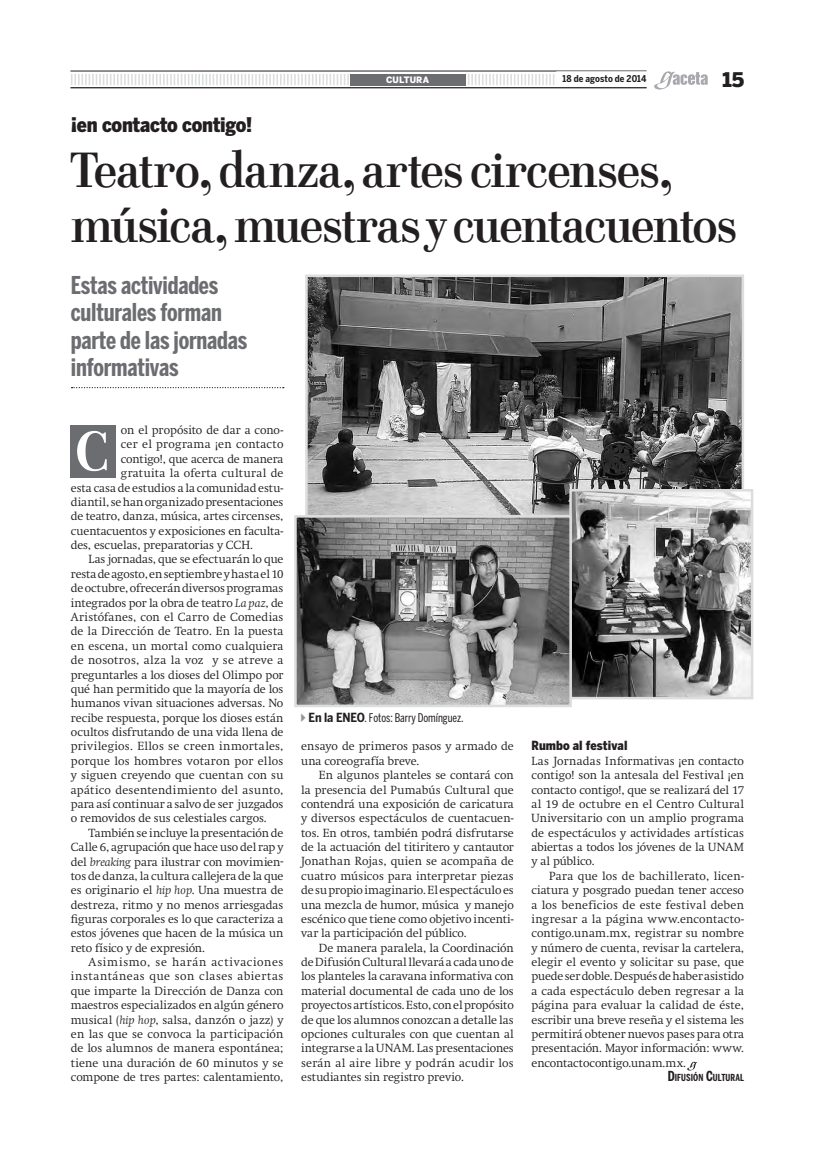
<style>
.page{position:relative;width:815px;height:1152px;background:#fff}
.page>*{position:absolute;margin:0;border:0;box-sizing:border-box;transform-origin:0 0}
.t1{font:700 56.38px "Cellini TF";color:#fff}
.t2{font:700 50px/55px "Cellini TF";letter-spacing:-.02em;color:#231f20;scale:.95 1}
.t3{font:700 extra-condensed 24.38px/27.5px "Benton Sans";letter-spacing:-.01em;color:#6c6d70}
.t4{font:900 condensed 20px "Benton Sans";letter-spacing:-.015em;color:#231f20}
.t5{font:900 20px "Benton Sans";color:#231f20}
.t6{font:900 condensed 12.5px "Benton Sans";letter-spacing:.005em;color:#231f20}
.t7{font:extra-condensed 11.88px "Benton Sans";letter-spacing:-.005em;color:#231f20}
.t8{font:300 11.62px/14.4px "Swift";letter-spacing:.005em;color:#231f20;text-align:justify}
.t9{font:300 11.62px "Swift";letter-spacing:.025em;color:#231f20}
.t10{font:300 11.62px "Swift";letter-spacing:.05em;color:#231f20}
.t11{font:300 11.62px "Swift";letter-spacing:.055em;color:#231f20}
.t12{font:300 11.62px "Swift";letter-spacing:.04em;color:#231f20}
.t13{font:700 extra-condensed 9.62px "Benton Sans";letter-spacing:.01em;color:#231f20}
.t14{font:700 condensed 9.38px "Benton Sans";letter-spacing:.01em;color:#231f20}
.t15{font:900 8.75px "Benton Sans";letter-spacing:.015em;color:#fff}
.s1{font-style:italic}
.s2{font-weight:700;font-stretch:condensed;font-size:12.5px}
.s3{font-size:13.75px}
</style>
<div class="page">
<svg style="left:71px;top:74px;width:484px;height:11px"></svg>
<hr style="left:70px;top:71px;width:577px;height:1px;background:#231f20">
<hr style="left:70px;top:87px;width:577px;height:1px;background:#231f20">
<div style="left:350px;top:74px;width:115px;height:11px;background:#6c6d70"></div>
<svg style="left:654px;top:71px;width:54px;height:19px"></svg>
<div style="left:556px;top:71px;width:97px;height:15px;background:#fff"></div>
<div style="left:71px;top:425px;width:45px;height:52px;background:#6c6d70"></div>
<svg style="left:72px;top:387px;width:212px;height:1px"></svg>
<img style="left:308px;top:277px;width:433px;height:238px">
<div style="left:305px;top:274px;width:439px;height:244px;border:2px solid #dcdddf"></div>
<img style="left:572px;top:492px;width:178px;height:204px">
<div style="left:569px;top:489px;width:184px;height:210px;border:2px solid #dcdddf"></div>
<img style="left:297px;top:518px;width:272px;height:186px">
<div style="left:294px;top:515px;width:278px;height:192px;border:2px solid #dcdddf"></div>
<svg style="left:687px;top:1061px;width:10px;height:9px"></svg>
<p class="t15" style="left:386px;top:74px;width:44px">CULTURA</p>
<p class="t14" style="left:562px;top:73px;width:86px">18 de agosto de 2014</p>
<h3 class="t5" style="left:722px;top:68px;width:23px">15</h3>
<h3 class="t4" style="left:71px;top:113px;width:183px">¡en contacto contigo!</h3>
<h2 class="t2" style="left:71px;top:142px;width:703px">Teatro, danza, artes circenses, música, muestras y cuentacuentos</h2>
<h3 class="t3" style="left:71px;top:271px;width:178px">Estas actividades culturales forman parte de las jornadas informativas</h3>
<h1 class="t1" style="left:74px;top:418px;width:37px">C</h1>
<p class="t8" style="left:121px;top:423px;width:164px">on el propósito de dar a cono-</p>
<p class="t9" style="left:121px;top:437px;width:164px">cer el programa ¡en contacto</p>
<p class="t8" style="left:121px;top:451px;width:164px">contigo!, que acerca de manera</p>
<p class="t12" style="left:121px;top:466px;width:164px">gratuita la oferta cultural de</p>
<p class="t8" style="left:71px;top:480px;width:214px">esta casa de estudios a la comunidad estu-</p>
<p class="t8" style="left:71px;top:495px;width:214px">diantil, se han organizado presentaciones</p>
<p class="t8" style="left:71px;top:509px;width:214px">de teatro, danza, música, artes circenses,</p>
<p class="t8" style="left:71px;top:523px;width:214px">cuentacuentos y exposiciones en faculta-</p>
<p class="t8" style="left:71px;top:538px;width:184px">des, escuelas, preparatorias y CCH.</p>
<p class="t8" style="left:89px;top:552px;width:196px">Las jornadas, que se efectuarán lo que</p>
<p class="t8" style="left:71px;top:566px;width:214px">resta de agosto, en septiembre y hasta el 10</p>
<p class="t8" style="left:71px;top:581px;width:214px">de octubre, ofrecerán diversos programas</p>
<p class="t8" style="left:71px;top:595px;width:214px">integrados por la obra de teatro <span class="s1">La paz</span>, de</p>
<p class="t8" style="left:71px;top:610px;width:214px">Aristófanes, con el Carro de Comedias</p>
<p class="t8" style="left:71px;top:624px;width:214px">de la Dirección de Teatro. En la puesta</p>
<p class="t8" style="left:71px;top:638px;width:214px">en escena, un mortal como cualquiera</p>
<p class="t9" style="left:71px;top:653px;width:214px">de nosotros, alza la voz y se atreve a</p>
<p class="t8" style="left:71px;top:667px;width:214px">preguntarles a los dioses del Olimpo por</p>
<p class="t8" style="left:71px;top:682px;width:214px">qué han permitido que la mayoría de los</p>
<p class="t8" style="left:71px;top:696px;width:214px">humanos vivan situaciones adversas. No</p>
<p class="t8" style="left:71px;top:710px;width:214px">recibe respuesta, porque los dioses están</p>
<p class="t8" style="left:71px;top:725px;width:214px">ocultos disfrutando de una vida llena de</p>
<p class="t9" style="left:71px;top:739px;width:214px">privilegios. Ellos se creen inmortales,</p>
<p class="t8" style="left:71px;top:753px;width:214px">porque los hombres votaron por ellos</p>
<p class="t8" style="left:71px;top:768px;width:214px">y siguen creyendo que cuentan con su</p>
<p class="t9" style="left:71px;top:783px;width:214px">apático desentendimiento del asunto,</p>
<p class="t8" style="left:71px;top:797px;width:214px">para así continuar a salvo de ser juzgados</p>
<p class="t8" style="left:71px;top:811px;width:197px">o removidos de sus celestiales cargos.</p>
<p class="t8" style="left:89px;top:825px;width:196px">También se incluye la presentación de</p>
<p class="t8" style="left:71px;top:840px;width:214px">Calle 6, agrupación que hace uso del rap y</p>
<p class="t8" style="left:71px;top:854px;width:214px">del <span class="s1">breaking</span> para ilustrar con movimien-</p>
<p class="t8" style="left:71px;top:868px;width:214px">tos de danza, la cultura callejera de la que</p>
<p class="t8" style="left:71px;top:883px;width:214px">es originario el <span class="s1">hip hop</span>. Una muestra de</p>
<p class="t8" style="left:71px;top:897px;width:214px">destreza, ritmo y no menos arriesgadas</p>
<p class="t8" style="left:71px;top:911px;width:214px">figuras corporales es lo que caracteriza a</p>
<p class="t8" style="left:71px;top:926px;width:214px">estos jóvenes que hacen de la música un</p>
<p class="t8" style="left:71px;top:940px;width:136px">reto físico y de expresión.</p>
<p class="t11" style="left:89px;top:955px;width:196px">Asimismo, se harán activaciones</p>
<p class="t10" style="left:71px;top:969px;width:214px">instantáneas que son clases abiertas</p>
<p class="t8" style="left:71px;top:983px;width:214px">que imparte la Dirección de Danza con</p>
<p class="t8" style="left:71px;top:998px;width:214px">maestros especializados en algún género</p>
<p class="t8" style="left:71px;top:1012px;width:214px">musical (<span class="s1">hip hop</span>, salsa, danzón o jazz) y</p>
<p class="t8" style="left:71px;top:1027px;width:214px">en las que se convoca la participación</p>
<p class="t8" style="left:71px;top:1041px;width:214px">de los alumnos de manera espontánea;</p>
<p class="t8" style="left:71px;top:1055px;width:214px">tiene una duración de 60 minutos y se</p>
<p class="t8" style="left:71px;top:1070px;width:214px">compone de tres partes: calentamiento,</p>
<p class="t7" style="left:309px;top:710px;width:157px"><span class="s2">En la ENEO</span>. Fotos: Barry Domínguez.</p>
<p class="t8" style="left:301px;top:739px;width:214px">ensayo de primeros pasos y armado de una coreografía breve.</p>
<p class="t8" style="left:301px;top:768px;width:214px;text-indent:18px">En algunos planteles se contará con la presencia del Pumabús Cultural que contendrá una exposición de caricatura y diversos espectáculos de cuentacuen&shy;tos. En otros, también podrá disfrutarse de la actuación del titiritero y cantautor Jonathan Rojas, quien se acompaña de cuatro músicos para interpretar piezas de su propio imaginario. El espectáculo es una mezcla de humor, música y manejo escénico que tiene como objetivo incenti&shy;var la participación del público.</p>
<p class="t8" style="left:301px;top:940px;width:214px;text-indent:18px">De manera paralela, la Coordinación de Difusión Cultural llevará a cada uno de los planteles la caravana informativa con material documental de cada uno de los proyectos artísticos. Esto, con el propósito de que los alumnos conozcan a detalle las opciones culturales con que cuentan al integrarse a la UNAM. Las presentaciones serán al aire libre y podrán acudir los estudiantes sin registro previo.</p>
<p class="t6" style="left:531px;top:738px;width:97px">Rumbo al festival</p>
<p class="t8" style="left:531px;top:753px;width:214px">Las Jornadas Informativas ¡en contacto contigo! son la antesala del Festival ¡en contacto contigo!, que se realizará del 17 al 19 de octubre en el Centro Cultural Universitario con un amplio programa de espectáculos y actividades artísticas abiertas a todos los jóvenes de la UNAM y al público.</p>
<p class="t8" style="left:531px;top:868px;width:214px;text-indent:18px">Para que los de bachillerato, licen&shy;ciatura y posgrado puedan tener acceso a los beneficios de este festival deben ingresar a la página www.encontacto&shy;contigo.unam.mx, registrar su nombre y número de cuenta, revisar la cartelera, elegir el evento y solicitar su pase, que puede ser doble. Después de haber asistido a cada espectáculo deben regresar a la página para evaluar la calidad de éste, escribir una breve reseña y el sistema les permitirá obtener nuevos pases para otra presentación. Mayor información: www. encontactocontigo.unam.mx.</p>
<p class="t13" style="left:668px;top:1072px;width:78px"><span class="s3">D</span>IFUSIÓN <span class="s3">C</span>ULTURAL</p>
</div>
